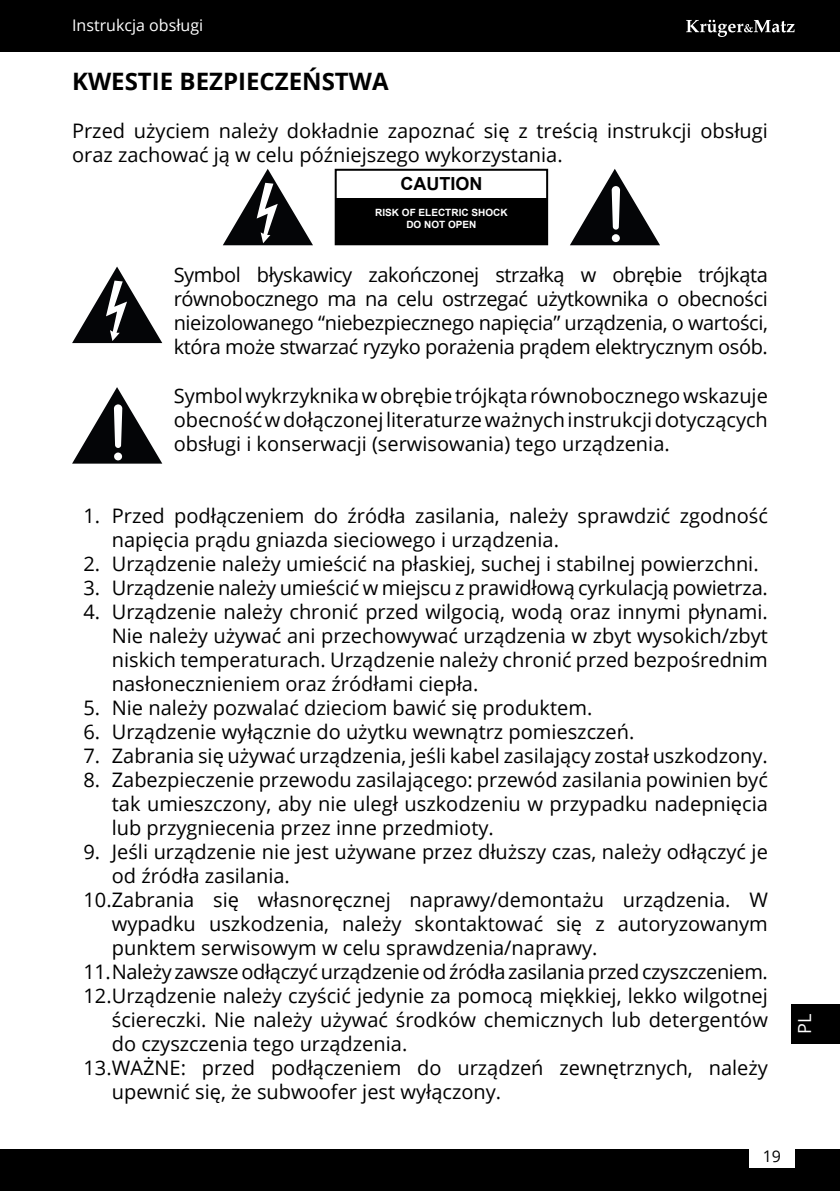
<style>
.page{position:relative;width:840px;height:1191px;background:#fff}
.page>*{position:absolute;margin:0;border:0;box-sizing:border-box;transform-origin:0 0}
.t1{font:700 24px "Open Sans";color:#000}
.t2{font:20px/24px "Open Sans";color:#000;text-align:justify}
.t3{font:20px "Open Sans";letter-spacing:-.02em;color:#000}
.t4{font:700 18px "Arial";color:#000}
.t5{font:18px "Open Sans";color:#fff}
.t6{font:16px "Open Sans";color:#fff}
.t7{font:16px "Open Sans";color:#000}
.t8{font:700 10px/12px "Arial";color:#fff;text-align:center}
</style>
<div class="page">
<div style="left:0;top:1149px;width:839px;height:42px;background:#000"></div>
<div style="left:0;top:0;width:839px;height:51px;background:#000"></div>
<svg style="left:686px;top:20px;width:108px;height:17px"></svg>
<div style="left:748px;top:1144px;width:46px;height:24px;background:#fff"></div>
<div style="left:790px;top:1004px;width:49px;height:39px;background:#000"></div>
<svg style="left:223px;top:169px;width:90px;height:76px"></svg>
<svg style="left:570px;top:169px;width:89px;height:76px"></svg>
<div style="left:334px;top:169px;width:214px;height:76px;border:2px solid #000"></div>
<div style="left:336px;top:198px;width:210px;height:46px;background:#000"></div>
<svg style="left:72px;top:266px;width:90px;height:77px"></svg>
<svg style="left:72px;top:387px;width:90px;height:76px"></svg>
<p class="t6" style="left:72px;top:14px;width:132px">Instrukcja obsługi</p>
<p class="t1" style="left:72px;top:65px;width:318px">KWESTIE BEZPIECZEŃSTWA</p>
<p class="t2" style="left:72px;top:119px;width:697px">Przed użyciem należy dokładnie zapoznać się z treścią instrukcji obsługi oraz zachować ją w celu późniejszego wykorzystania.</p>
<p class="t4" style="left:400px;top:171px;width:83px">CAUTION</p>
<p class="t8" style="left:375px;top:207px;width:134px">RISK OF ELECTRIC SHOCK<br>DO NOT OPEN</p>
<p class="t2" style="left:173px;top:263px;width:595px">Symbol błyskawicy zakończonej strzałką w obrębie trójkąta równobocznego ma na celu ostrzegać użytkownika o obecności nieizolowanego “niebezpiecznego napięcia” urządzenia, o wartości, która może stwarzać ryzyko porażenia prądem elektrycznym osób.</p>
<p class="t2" style="left:173px;top:383px;width:595px">Symbol wykrzyknika w obrębie trójkąta równobocznego wskazuje obecność w dołączonej literaturze ważnych instrukcji dotyczących obsługi i konserwacji (serwisowania) tego urządzenia.</p>
<p class="t2" style="left:112px;top:503px;width:657px;text-indent:-28px">1. Przed podłączeniem do źródła zasilania, należy sprawdzić zgodność napięcia prądu gniazda sieciowego i urządzenia.</p>
<p class="t2" style="left:83px;top:551px;width:676px">2. Urządzenie należy umieścić na płaskiej, suchej i stabilnej powierzchni.</p>
<p class="t2" style="left:83px;top:575px;width:685px">3. Urządzenie należy umieścić w miejscu z prawidłową cyrkulacją powietrza.</p>
<p class="t2" style="left:112px;top:599px;width:657px;text-indent:-28px">4. Urządzenie należy chronić przed wilgocią, wodą oraz innymi płynami.<br>Nie należy używać ani przechowywać urządzenia w zbyt wysokich/zbyt niskich temperaturach. Urządzenie należy chronić przed bezpośrednim nasłonecznieniem oraz źródłami ciepła.</p>
<p class="t2" style="left:83px;top:695px;width:510px">5. Nie należy pozwalać dzieciom bawić się produktem.</p>
<p class="t2" style="left:83px;top:719px;width:552px">6. Urządzenie wyłącznie do użytku wewnątrz pomieszczeń.</p>
<p class="t2" style="left:83px;top:743px;width:685px">7. Zabrania się używać urządzenia, jeśli kabel zasilający został uszkodzony.</p>
<p class="t2" style="left:112px;top:767px;width:657px;text-indent:-28px">8. Zabezpieczenie przewodu zasilającego: przewód zasilania powinien być tak umieszczony, aby nie uległ uszkodzeniu w przypadku nadepnięcia lub przygniecenia przez inne przedmioty.</p>
<p class="t2" style="left:83px;top:839px;width:685px">9. Jeśli urządzenie nie jest używane przez dłuższy czas, należy odłączyć je</p>
<p class="t2" style="left:112px;top:863px;width:179px">od źródła zasilania.</p>
<p class="t2" style="left:83px;top:887px;width:685px">10.Zabrania się własnoręcznej naprawy/demontażu urządzenia. W</p>
<p class="t2" style="left:112px;top:911px;width:657px">wypadku uszkodzenia, należy skontaktować się z autoryzowanym</p>
<p class="t2" style="left:112px;top:935px;width:487px">punktem serwisowym w celu sprawdzenia/naprawy.</p>
<p class="t3" style="left:83px;top:957px;width:685px">11.Należy zawsze odłączyć urządzenie od źródła zasilania przed czyszczeniem.</p>
<p class="t2" style="left:83px;top:983px;width:685px">12.Urządzenie należy czyścić jedynie za pomocą miękkiej, lekko wilgotnej</p>
<p class="t2" style="left:112px;top:1007px;width:657px">ściereczki. Nie należy używać środków chemicznych lub detergentów</p>
<p class="t2" style="left:112px;top:1031px;width:297px">do czyszczenia tego urządzenia.</p>
<p class="t2" style="left:83px;top:1055px;width:685px">13.WAŻNE: przed podłączeniem do urządzeń zewnętrznych, należy</p>
<p class="t2" style="left:112px;top:1079px;width:390px">upewnić się, że subwoofer jest wyłączony.</p>
<p class="t5" style="left:791px;top:1033px;width:22px;rotate:-90deg">PL</p>
<p class="t7" style="left:762px;top:1145px;width:20px">19</p>
</div>
